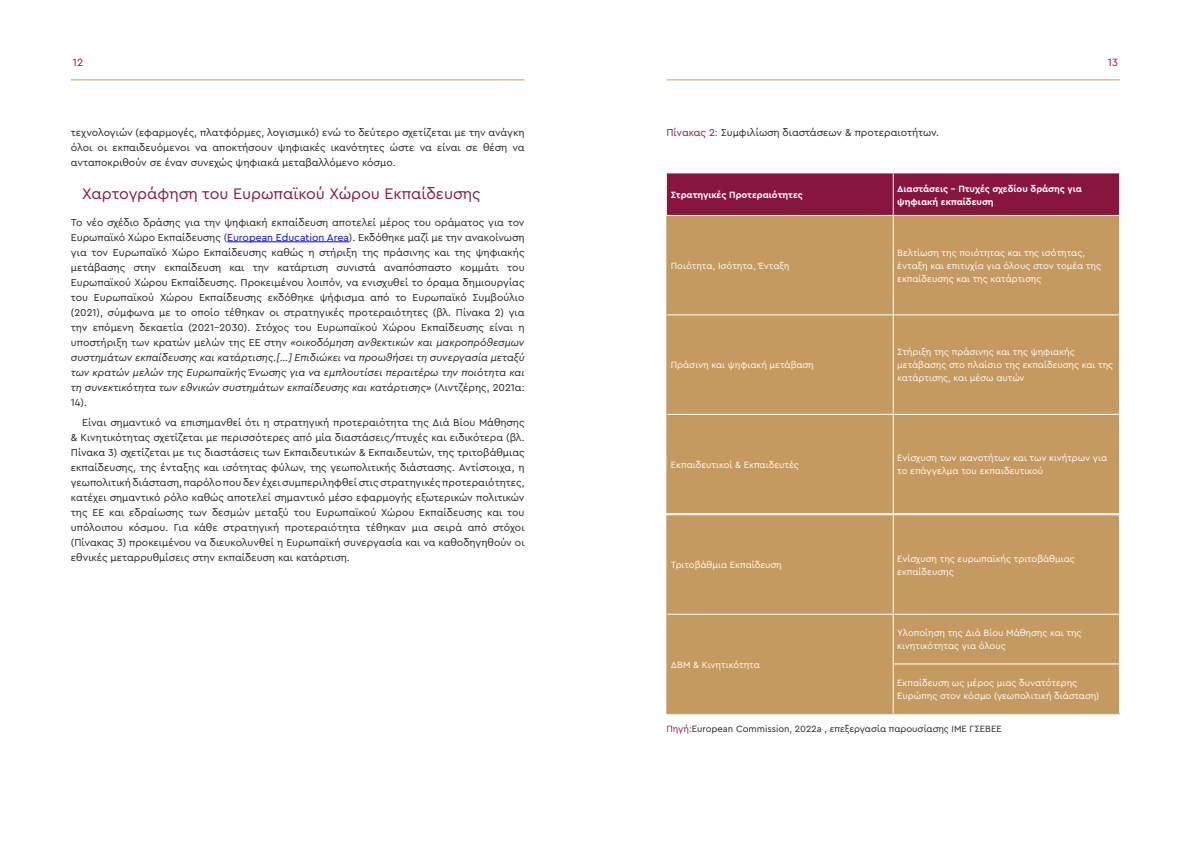
<style>
.page{position:relative;width:1191px;height:842px;background:#fff}
.page>*{position:absolute;margin:0;border:0;box-sizing:border-box;transform-origin:0 0}
.ΤΙΤΛΟΙ{font:16px "Cera Pro";color:#88153e}
.t1{font:11px "Cera Pro";color:#88153e}
.ΚΕΙΜΕΝΟ_ΣΥΝΕΧΕΙΑ{font:10.5px/15px "Cera Pro";color:#231f20;text-align:justify}
.ΚΕΙΜΕΝΟ_1η_ΠΑΡΑΓΡΑΦΟ{font:10.5px/15px "Cera Pro";color:#231f20;text-align:justify}
.ΠΙΝΑΚΕΣ-ΓΡΑΦΗΜΑΤΑ{font:10.5px "Cera Pro";color:#231f20}
.t2{font:9.5px/13px "Cera Pro";color:#fff}
.t3{font:700 9.5px/13px "Cera Pro";color:#fff}
.ΠΙΝΑΚΕΣ-ΓΡΑΦΗΜΑΤΑ-2{font:9.5px "Cera Pro";color:#231f20}
.s1{color:#00f}
.s2{font-style:italic}
.s3{color:#88153e}
</style>
<div class="page">
<hr style="left:71px;top:79px;width:453px;height:1px;background:#c49a60">
<hr style="left:666px;top:79px;width:454px;height:1px;background:#c49a60">
<hr style="left:227px;top:241px;width:122px;height:1px;background:#00f">
<div style="left:667px;top:173px;width:452px;height:42px;background:#88153e"></div>
<div style="left:667px;top:216px;width:452px;height:297px;background:#c49a60"></div>
<hr style="left:666px;top:216px;width:1px;height:99px;background:#c49a60">
<hr style="left:666px;top:315px;width:1px;height:99px;background:#c49a60">
<hr style="left:666px;top:414px;width:1px;height:99px;background:#c49a60">
<hr style="left:892px;top:173px;width:1px;height:42px;background:#fff">
<hr style="left:892px;top:216px;width:1px;height:98px;background:#fff">
<hr style="left:667px;top:314px;width:226px;height:1px;background:#fff">
<hr style="left:893px;top:314px;width:227px;height:1px;background:#fff">
<hr style="left:892px;top:315px;width:1px;height:99px;background:#fff">
<hr style="left:667px;top:414px;width:226px;height:1px;background:#fff">
<hr style="left:893px;top:414px;width:227px;height:1px;background:#fff">
<hr style="left:892px;top:415px;width:1px;height:98px;background:#fff">
<div style="left:667px;top:515px;width:452px;height:198px;background:#c49a60"></div>
<hr style="left:666px;top:515px;width:1px;height:99px;background:#c49a60">
<hr style="left:666px;top:614px;width:1px;height:50px;background:#c49a60">
<hr style="left:666px;top:664px;width:1px;height:49px;background:#c49a60">
<hr style="left:666px;top:713px;width:227px;height:1px;background:#c49a60">
<hr style="left:893px;top:713px;width:227px;height:1px;background:#c49a60">
<hr style="left:892px;top:515px;width:1px;height:99px;background:#fff">
<hr style="left:667px;top:614px;width:226px;height:1px;background:#fff">
<hr style="left:893px;top:614px;width:227px;height:1px;background:#fff">
<hr style="left:892px;top:615px;width:1px;height:48px;background:#fff">
<hr style="left:892px;top:663px;width:228px;height:1px;background:#fff">
<hr style="left:892px;top:664px;width:1px;height:49px;background:#fff">
<p class="t1" style="left:73px;top:55px;width:12px">12</p>
<p class="t1" style="left:1107px;top:55px;width:12px">13</p>
<p class="ΚΕΙΜΕΝΟ_ΣΥΝΕΧΕΙΑ" style="left:71px;top:125px;width:455px">τεχνολογιών (εφαρμογές, πλατφόρμες, λογισμικό) ενώ το δεύτερο σχετίζεται με την ανάγκη όλοι οι εκπαιδευόμενοι να αποκτήσουν ψηφιακές ικανότητες ώστε να είναι σε θέση να ανταποκριθούν σε έναν συνεχώς ψηφιακά μεταβαλλόμενο κόσμο.</p>
<p class="ΤΙΤΛΟΙ" style="left:82px;top:183px;width:400px">Χαρτογράφηση του Ευρωπαϊκού Χώρου Εκπαίδευσης</p>
<p class="ΚΕΙΜΕΝΟ_1η_ΠΑΡΑΓΡΑΦΟ" style="left:71px;top:214px;width:455px">Το νέο σχέδιο δράσης για την ψηφιακή εκπαίδευση αποτελεί μέρος του οράματος για τον Ευρωπαϊκό Χώρο Εκπαίδευσης (<span class="s1">European Education Area</span>). Εκδόθηκε μαζί με την ανακοίνωση για τον Ευρωπαϊκό Χώρο Εκπαίδευσης καθώς η στήριξη της πράσινης και της ψηφιακής μετάβασης στην εκπαίδευση και την κατάρτιση συνιστά αναπόσπαστο κομμάτι του Ευρωπαϊκού Χώρου Εκπαίδευσης. Προκειμένου λοιπόν, να ενισχυθεί το όραμα δημιουργίας του Ευρωπαϊκού Χώρου Εκπαίδευσης εκδόθηκε ψήφισμα από το Ευρωπαϊκό Συμβούλιο (2021), σύμφωνα με το οποίο τέθηκαν οι στρατηγικές προτεραιότητες (βλ. Πίνακα 2) για την επόμενη δεκαετία (2021-2030). Στόχος του Ευρωπαϊκού Χώρου Εκπαίδευσης είναι η υποστήριξη των κρατών μελών της ΕΕ στην <span class="s2">«οικοδόμηση ανθεκτικών και μακροπρόθεσμων συστημάτων εκπαίδευσης και κατάρτισης.[…] Επιδιώκει να προωθήσει τη συνεργασία μεταξύ των κρατών μελών της Ευρωπαϊκής Ένωσης για να εμπλουτίσει περαιτέρω την ποιότητα και τη συνεκτικότητα των εθνικών συστημάτων εκπαίδευσης και κατάρτισης»</span> (Λιντζέρης, 2021α:<br>14).</p>
<p class="ΚΕΙΜΕΝΟ_ΣΥΝΕΧΕΙΑ" style="left:71px;top:415px;width:455px;text-indent:11px">Είναι σημαντικό να επισημανθεί ότι η στρατηγική προτεραιότητα της Διά Βίου Μάθησης &amp; Κινητικότητας σχετίζεται με περισσότερες από μία διαστάσεις/πτυχές και ειδικότερα (βλ.<br>Πίνακα 3) σχετίζεται με τις διαστάσεις των Εκπαιδευτικών &amp; Εκπαιδευτών, της τριτοβάθμιας εκπαίδευσης, της ένταξης και ισότητας φύλων, της γεωπολιτικής διάστασης. Αντίστοιχα, η γεωπολιτική διάσταση, παρόλο που δεν έχει συμπεριληφθεί στις στρατηγικές προτεραιότητες, κατέχει σημαντικό ρόλο καθώς αποτελεί σημαντικό μέσο εφαρμογής εξωτερικών πολιτικών της ΕΕ και εδραίωσης των δεσμών μεταξύ του Ευρωπαϊκού Χώρου Εκπαίδευσης και του υπόλοιπου κόσμου. Για κάθε στρατηγική προτεραιότητα τέθηκαν μια σειρά από στόχοι (Πίνακας 3) προκειμένου να διευκολυνθεί η Ευρωπαϊκή συνεργασία και να καθοδηγηθούν οι εθνικές μεταρρυθμίσεις στην εκπαίδευση και κατάρτιση.</p>
<p class="ΠΙΝΑΚΕΣ-ΓΡΑΦΗΜΑΤΑ" style="left:666px;top:126px;width:274px"><span class="s3">Πίνακας 2:</span> Συμφιλίωση διαστάσεων &amp; προτεραιοτήτων.</p>
<p class="t3" style="left:671px;top:188px;width:133px">Στρατηγικές Προτεραιότητες</p>
<p class="t3" style="left:897px;top:182px;width:186px">Διαστάσεις – Πτυχές σχεδίου δράσης για ψηφιακή εκπαίδευση</p>
<p class="t2" style="left:671px;top:259px;width:120px">Ποιότητα, Ισότητα, Ένταξη</p>
<p class="t2" style="left:671px;top:358px;width:144px">Πράσινη και ψηφιακή μετάβαση</p>
<p class="t2" style="left:897px;top:246px;width:205px">Βελτίωση της ποιότητας και της ισότητας, ένταξη και επιτυχία για όλους στον τομέα της εκπαίδευσης και της κατάρτισης</p>
<p class="t2" style="left:897px;top:345px;width:217px">Στήριξη της πράσινης και της ψηφιακής μετάβασης στο πλαίσιο της εκπαίδευσης και της κατάρτισης, και μέσω αυτών</p>
<p class="t2" style="left:671px;top:458px;width:129px">Εκπαιδευτικοί &amp; Εκπαιδευτές</p>
<p class="t2" style="left:897px;top:451px;width:211px">Ενίσχυση των ικανοτήτων και των κινήτρων για το επάγγελμα του εκπαιδευτικού</p>
<p class="t2" style="left:671px;top:558px;width:112px">Τριτοβάθμια Εκπαίδευση</p>
<p class="t2" style="left:897px;top:552px;width:179px">Ενίσχυση της ευρωπαϊκής τριτοβάθμιας εκπαίδευσης</p>
<p class="t2" style="left:897px;top:626px;width:186px">Υλοποίηση της Διά Βίου Μάθησης και της κινητικότητας για όλους</p>
<p class="t2" style="left:897px;top:676px;width:204px">Εκπαίδευση ως μέρος μιας δυνατότερης<br>Ευρώπης στον κόσμο (γεωπολιτική διάσταση)</p>
<p class="ΠΙΝΑΚΕΣ-ΓΡΑΦΗΜΑΤΑ-2" style="left:666px;top:722px;width:337px"><span class="s3">Πηγή:</span>European Commission, 2022a , επεξεργασία παρουσίασης ΙΜΕ ΓΣΕΒΕΕ</p>
<p class="t2" style="left:671px;top:658px;width:90px">ΔΒΜ &amp; Κινητικότητα</p>
</div>
